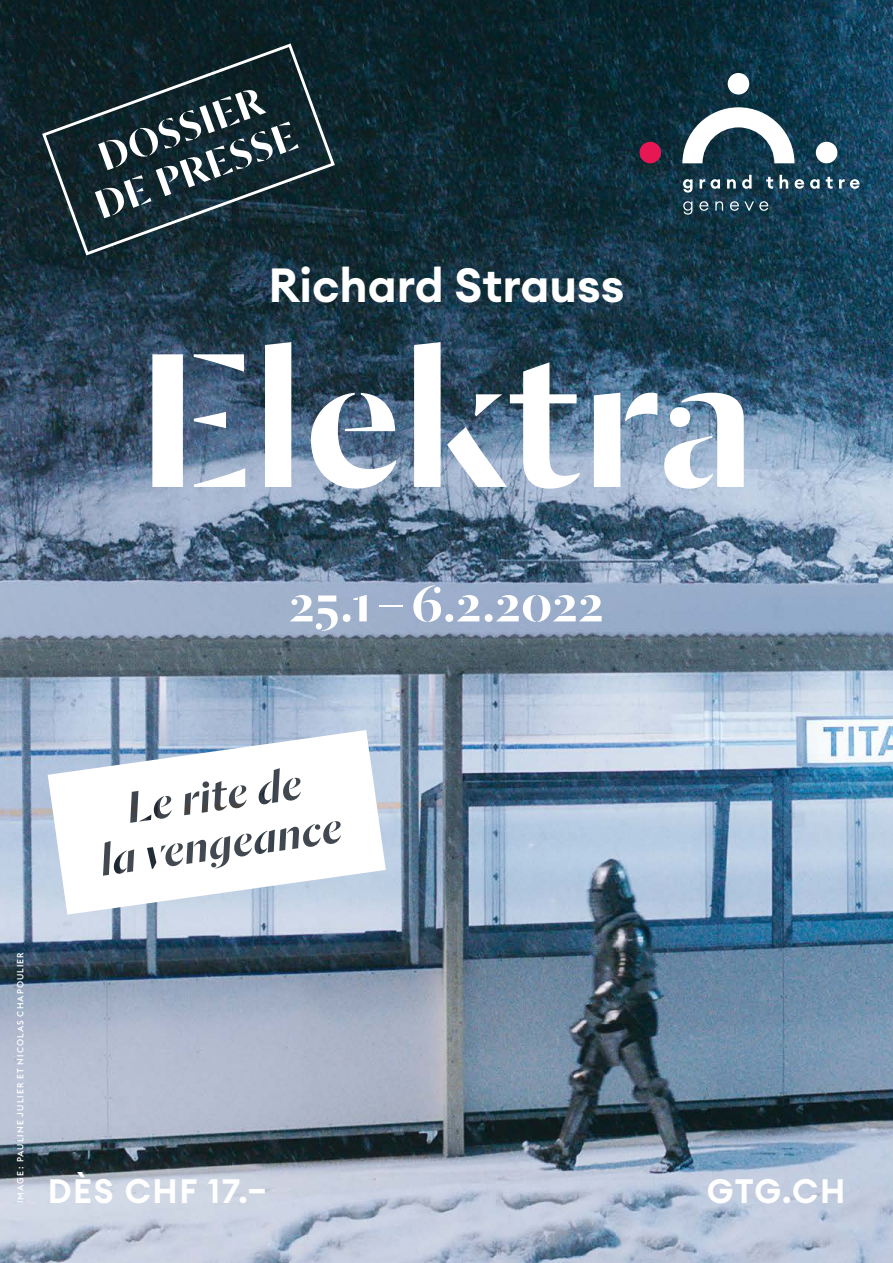
<style>
.page{position:relative;width:893px;height:1263px;background:#fff}
.page>*{position:absolute;margin:0;border:0;box-sizing:border-box;transform-origin:0 0}
.t1{font:500 210.6px "Dala Moa";letter-spacing:.02em;color:#fff}
.t2{font:500 59.1px "Dala Moa";letter-spacing:.015em;color:#fff}
.t3{font:600 47.25px "Euclid Circular A";color:#fff}
.t4{font:500 44.1px/44.1px "Dala Moa";color:#fff;text-align:center}
.t5{font:600 33.45px "Euclid Circular A";letter-spacing:.05em;color:#fff}
.t6{font:500 8.85px "Euclid Flex";letter-spacing:.125em;color:#fff}
</style>
<div class="page">
<img style="left:0;top:0;width:893px;height:1263px">
<svg style="left:48px;top:730px;width:338px;height:185px"></svg>
<div style="left:728px;top:73px;width:21px;height:22px;background:#fff;border-radius:50%"></div>
<div style="left:639px;top:142px;width:22px;height:21px;background:#e61753;border-radius:50%"></div>
<div style="left:816px;top:142px;width:21px;height:21px;background:#fff;border-radius:50%"></div>
<svg style="left:682px;top:107px;width:112px;height:56px"></svg>
<svg style="left:683px;top:179px;width:10px;height:14px"></svg>
<svg style="left:700px;top:179px;width:20px;height:10px"></svg>
<svg style="left:727px;top:179px;width:9px;height:10px"></svg>
<svg style="left:742px;top:175px;width:10px;height:14px"></svg>
<svg style="left:766px;top:177px;width:7px;height:12px"></svg>
<svg style="left:779px;top:175px;width:9px;height:14px"></svg>
<svg style="left:795px;top:179px;width:9px;height:10px"></svg>
<svg style="left:810px;top:179px;width:9px;height:10px"></svg>
<svg style="left:826px;top:177px;width:7px;height:12px"></svg>
<svg style="left:839px;top:179px;width:21px;height:10px"></svg>
<svg style="left:683px;top:201px;width:9px;height:14px"></svg>
<svg style="left:699px;top:201px;width:10px;height:10px"></svg>
<svg style="left:715px;top:201px;width:8px;height:10px"></svg>
<svg style="left:730px;top:201px;width:38px;height:10px"></svg>
<svg style="left:40px;top:42px;width:297px;height:215px;background:#192d34"></svg>
<h3 class="t4" style="left:74px;top:142px;width:212px;rotate:-20deg">DOSSIER<br>DE PRESSE</h3>
<h3 class="t3" style="left:268px;top:255px;width:358px">Richard Strauss</h3>
<h1 class="t1" style="left:140px;top:288px;width:615px">Elektra</h1>
<h2 class="t2" style="left:290px;top:565px;width:315px">25.1 – 6.2.2022</h2>
<p class="t6" style="left:15px;top:1203px;width:253px;rotate:-90deg">IMAGE : PAULINE JULIER ET NICOLAS CHAPOULIER</p>
<h3 class="t5" style="left:48px;top:1170px;width:221px">DÈS CHF 17.–</h3>
<h3 class="t5" style="left:707px;top:1170px;width:140px">GTG.CH</h3>
</div>
